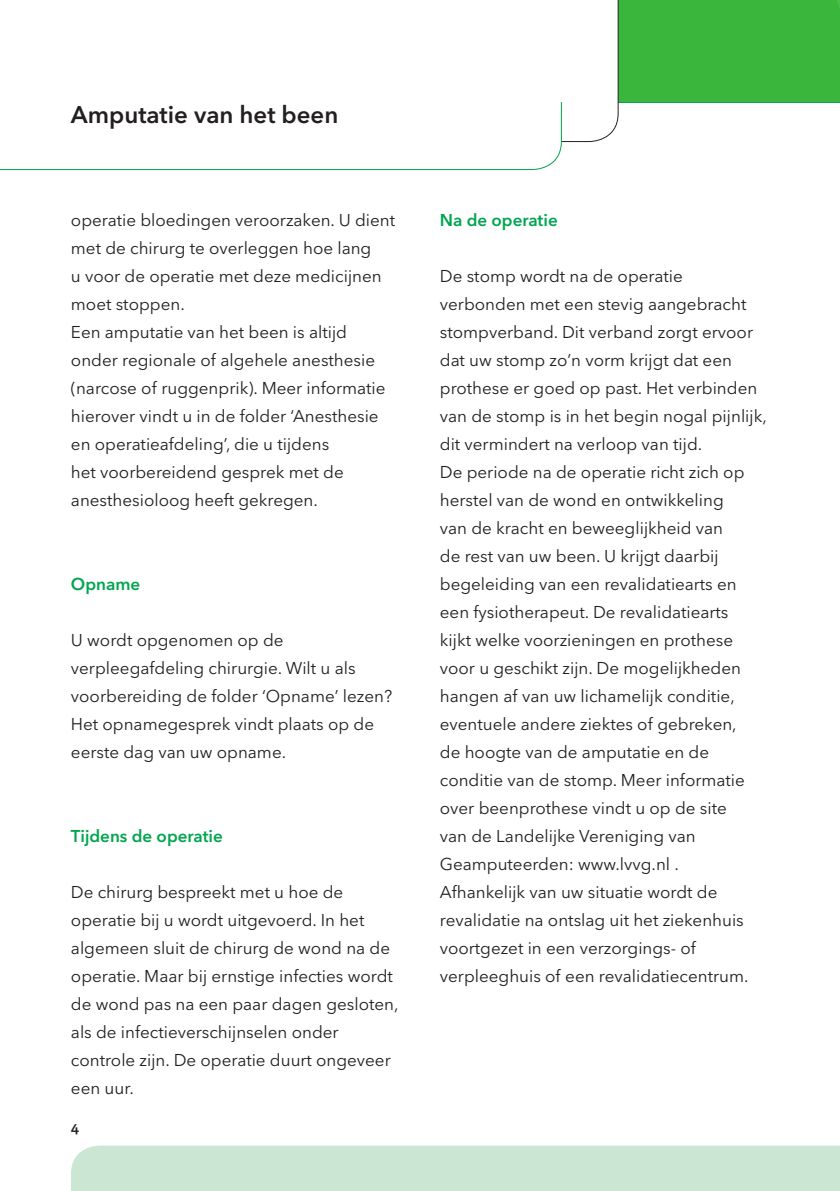
<style>
.page{position:relative;width:840px;height:1191px;background:#fff}
.page>*{position:absolute;margin:0;border:0;box-sizing:border-box;transform-origin:0 0}
.t1{font:600 24px "Avenir Next LT Pro";color:#231f20}
.t2{font:17px/28px "Avenir Next LT Pro";color:#231f20}
.t3{font:600 17px "Avenir Next LT Pro";color:#00a54f}
.t4{font:600 14px "Avenir Next LT Pro";color:#231f20}
</style>
<div class="page">
<div style="left:71px;top:1145px;width:768px;height:46px;background:#cbe6d3"></div>
<svg style="left:0;top:0;width:840px;height:171px"></svg>
<h1 class="t1" style="left:71px;top:99px;width:269px">Amputatie van het been</h1>
<p class="t2" style="left:71px;top:206px;width:325px">operatie bloedingen veroorzaken. U dient met de chirurg te overleggen hoe lang<br>u voor de operatie met deze medicijnen moet stoppen.<br>Een amputatie van het been is altijd onder regionale of algehele anesthesie (narcose of ruggenprik). Meer informatie hierover vindt u in de folder ‘Anesthesie en operatieafdeling’, die u tijdens<br>het voorbereidend gesprek met de anesthesioloog heeft gekregen.</p>
<p class="t3" style="left:71px;top:574px;width:71px">Opname</p>
<p class="t2" style="left:71px;top:626px;width:322px">U wordt opgenomen op de verpleegafdeling chirurgie. Wilt u als voorbereiding de folder ‘Opname’ lezen?<br>Het opnamegesprek vindt plaats op de eerste dag van uw opname.</p>
<p class="t3" style="left:71px;top:826px;width:153px">Tijdens de operatie</p>
<p class="t2" style="left:71px;top:878px;width:329px">De chirurg bespreekt met u hoe de operatie bij u wordt uitgevoerd. In het algemeen sluit de chirurg de wond na de operatie. Maar bij ernstige infecties wordt de wond pas na een paar dagen gesloten, als de infectieverschijnselen onder controle zijn. De operatie duurt ongeveer een uur.</p>
<p class="t4" style="left:71px;top:1118px;width:10px">4</p>
<p class="t3" style="left:439px;top:210px;width:119px">Na de operatie</p>
<p class="t2" style="left:439px;top:262px;width:328px">De stomp wordt na de operatie verbonden met een stevig aangebracht stompverband. Dit verband zorgt ervoor dat uw stomp zo’n vorm krijgt dat een prothese er goed op past. Het verbinden van de stomp is in het begin nogal pijnlijk, dit vermindert na verloop van tijd.<br>De periode na de operatie richt zich op herstel van de wond en ontwikkeling<br>van de kracht en beweeglijkheid van<br>de rest van uw been. U krijgt daarbij begeleiding van een revalidatiearts en een fysiotherapeut. De revalidatiearts<br>kijkt welke voorzieningen en prothese voor u geschikt zijn. De mogelijkheden hangen af van uw lichamelijk conditie, eventuele andere ziektes of gebreken,<br>de hoogte van de amputatie en de conditie van de stomp. Meer informatie over beenprothese vindt u op de site<br>van de Landelijke Vereniging van Geamputeerden: www.lvvg.nl .<br>Afhankelijk van uw situatie wordt de revalidatie na ontslag uit het ziekenhuis voortgezet in een verzorgings- of verpleeghuis of een revalidatiecentrum.</p>
</div>
